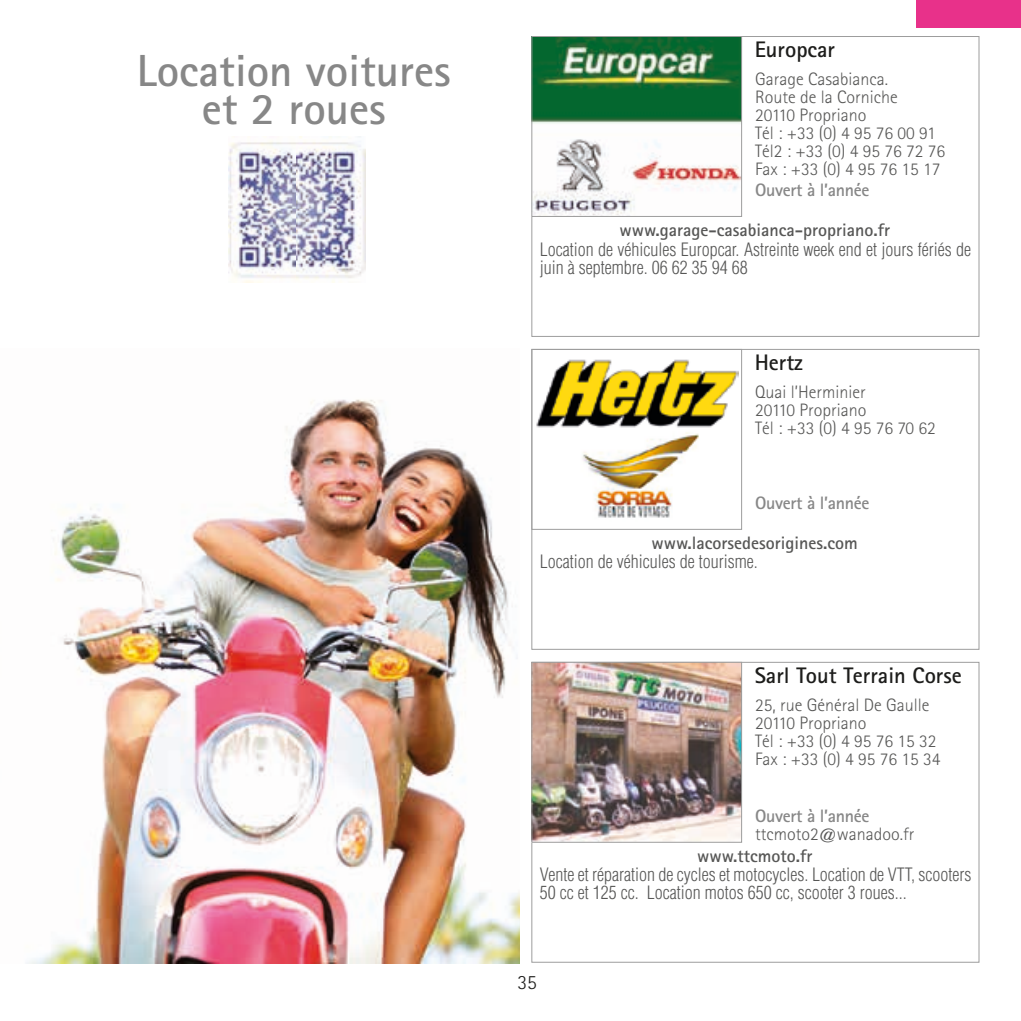
<style>
.page{position:relative;width:1021px;height:1021px;background:#fff}
.page>*{position:absolute;margin:0;border:0;box-sizing:border-box;transform-origin:0 0}
.t1{font:700 45px/38.2px "Rotis Sans Serif";color:#878787;text-align:center}
.t2{font:700 22.5px "Rotis Sans Serif";color:#1d1d1b}
.t3{font:300 20.25px "Rotis Sans Serif";color:#1d1d1b}
.t4{font:300 18px/18px "Rotis Sans Serif";color:#575756}
.t5{font:300 condensed 18px/18px "Helvetica LT Std";color:#575756}
.t6{font:700 18px "Rotis Sans Serif";color:#575756}
.t7{font:700 18px "Rotis Sans Serif";letter-spacing:-.02em;color:#878787}
</style>
<div class="page">
<img style="left:228px;top:136px;width:137px;height:146px">
<img style="left:533px;top:38px;width:207px;height:177px">
<div style="left:531px;top:36px;width:211px;height:181px;border:1px solid #9d9d9d"></div>
<img style="left:536px;top:359px;width:202px;height:159px">
<div style="left:531px;top:349px;width:211px;height:180px;border:1px solid #9d9d9d"></div>
<img style="left:533px;top:664px;width:207px;height:176px">
<div style="left:531px;top:662px;width:211px;height:180px;border:1px solid #9d9d9d"></div>
<img style="left:27px;top:399px;width:492px;height:564px">
<div style="left:916px;top:0;width:104px;height:27px;background:#e8318a"></div>
<h1 class="t1" style="left:137px;top:51px;width:316px">Location voitures et 2 roues</h1>
<p class="t2" style="left:754px;top:36px;width:82px">Europcar</p>
<p class="t4" style="left:755px;top:70px;width:191px">Garage Casabianca.<br>Route de la Corniche<br>20110 Propriano<br>Tél : +33 (0) 4 95 76 00 91<br>Tél2 : +33 (0) 4 95 76 72 76<br>Fax : +33 (0) 4 95 76 15 17</p>
<p class="t7" style="left:755px;top:178px;width:116px">Ouvert à l’année</p>
<p class="t6" style="left:619px;top:219px;width:272px">www.garage-casabianca-propriano.fr</p>
<p class="t5" style="left:540px;top:240px;width:433px">Location de véhicules Europcar. Astreinte week end et jours fériés de juin à septembre. 06 62 35 94 68</p>
<p class="t2" style="left:754px;top:348px;width:50px">Hertz</p>
<p class="t4" style="left:755px;top:382px;width:182px">Quai l’Herminier<br>20110 Propriano<br>Tél : +33 (0) 4 95 76 70 62</p>
<p class="t7" style="left:755px;top:491px;width:116px">Ouvert à l’année</p>
<p class="t6" style="left:651px;top:531px;width:208px">www.lacorsedesorigines.com</p>
<p class="t5" style="left:540px;top:553px;width:219px">Location de véhicules de tourisme.</p>
<p class="t2" style="left:754px;top:661px;width:208px">Sarl Tout Terrain Corse</p>
<p class="t4" style="left:755px;top:695px;width:187px">25, rue Général De Gaulle<br>20110 Propriano<br>Tél : +33 (0) 4 95 76 15 32<br>Fax : +33 (0) 4 95 76 15 34</p>
<p class="t7" style="left:755px;top:804px;width:116px">Ouvert à l’année</p>
<p class="t4" style="left:755px;top:824px;width:161px">ttcmoto2@wanadoo.fr</p>
<p class="t6" style="left:697px;top:844px;width:117px">www.ttcmoto.fr</p>
<p class="t5" style="left:540px;top:865px;width:433px">Vente et réparation de cycles et motocycles. Location de VTT, scooters<br>50 cc et 125 cc. Location motos 650 cc, scooter 3 roues...</p>
<p class="t3" style="left:517px;top:970px;width:21px">35</p>
</div>
